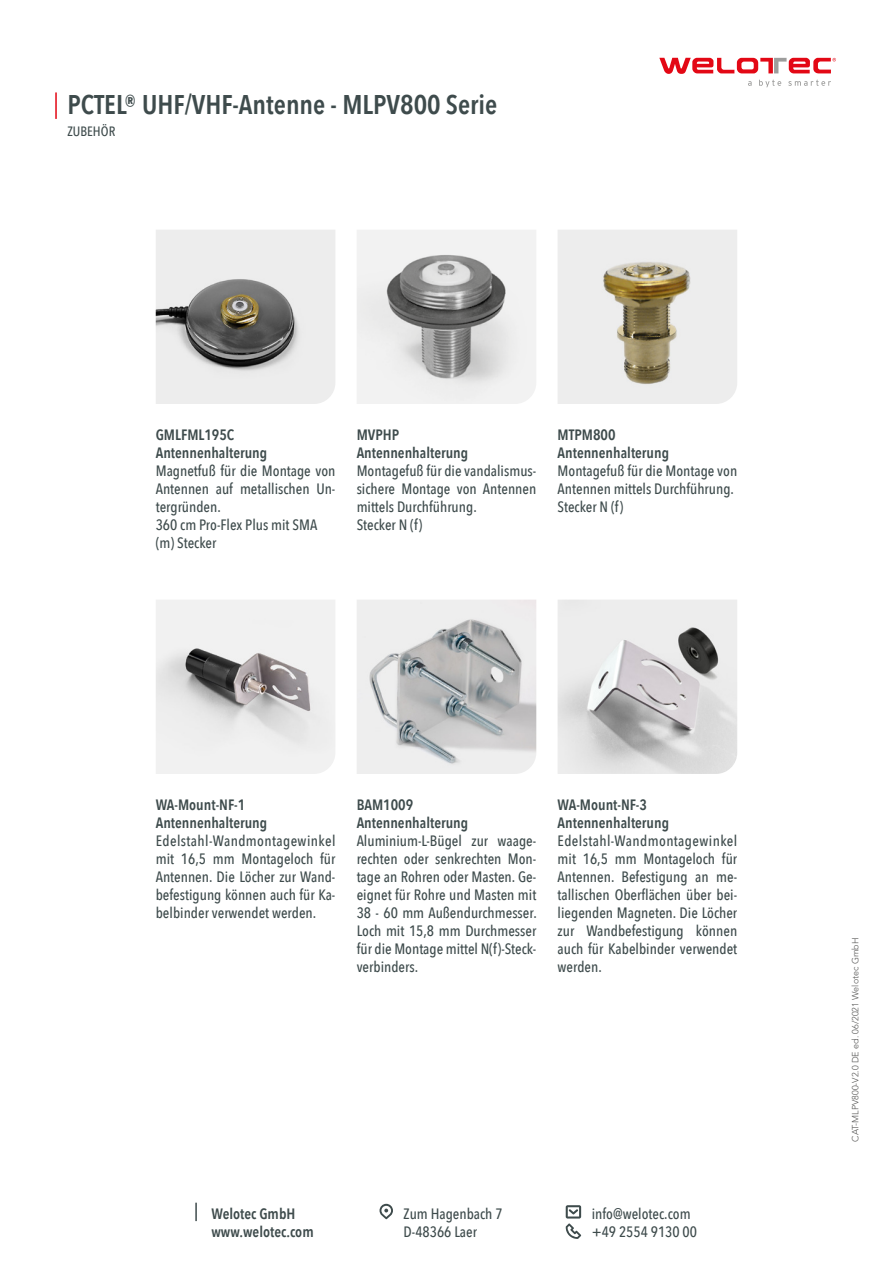
<style>
.page{position:relative;width:893px;height:1263px;background:#fff}
.page>*{position:absolute;margin:0;border:0;box-sizing:border-box;transform-origin:0 0}
.t1{font:600 27px "Avenir Next Condensed";color:#3e4b4c}
.t2{font:500 15px/18px "Avenir Next Condensed";color:#3e4b4c}
.t3{font:600 15px/18px "Avenir Next Condensed";color:#3e4b4c}
.t4{font:500 13.5px "Avenir Next Condensed";color:#3e4b4c}
.t5{font:300 9px "Avenir LT Std";color:#575756}
</style>
<div class="page">
<svg style="left:659px;top:58px;width:177px;height:29px"></svg>
<svg style="left:379px;top:1204px;width:14px;height:15px"></svg>
<svg style="left:566px;top:1205px;width:15px;height:34px"></svg>
<svg style="left:195px;top:1203px;width:2px;height:18px"></svg>
<hr style="left:55px;top:92px;width:2px;height:27px;background:#e30613">
<img style="left:156px;top:230px;width:179px;height:174px">
<img style="left:357px;top:230px;width:179px;height:174px">
<img style="left:558px;top:230px;width:179px;height:174px">
<img style="left:357px;top:600px;width:179px;height:174px">
<img style="left:156px;top:600px;width:179px;height:174px">
<img style="left:558px;top:600px;width:179px;height:174px">
<h1 class="t1" style="left:67px;top:81px;width:431px">PCTEL® UHF/VHF-Antenne - MLPV800 Serie</h1>
<p class="t4" style="left:67px;top:123px;width:49px">ZUBEHÖR</p>
<p class="t3" style="left:156px;top:426px;width:113px">GMLFML195C<br>Antennenhalterung</p>
<p class="t2" style="left:156px;top:462px;width:181px">Magnetfuß für die Montage von<br>Antennen auf metallischen Un&shy;tergründen.<br>360 cm Pro-Flex Plus mit SMA (m) Stecker</p>
<p class="t3" style="left:357px;top:426px;width:113px">MVPHP<br>Antennenhalterung</p>
<p class="t2" style="left:357px;top:462px;width:181px">Montagefuß für die vandalismus&shy;sichere Montage von Antennen mittels Durchführung.<br>Stecker N (f)</p>
<p class="t3" style="left:558px;top:426px;width:113px">MTPM800<br>Antennenhalterung</p>
<p class="t2" style="left:558px;top:462px;width:181px">Montagefuß für die Montage von<br>Antennen mittels Durchführung.<br>Stecker N (f)</p>
<p class="t3" style="left:156px;top:795px;width:113px">WA-Mount-NF-1<br>Antennenhalterung</p>
<p class="t2" style="left:156px;top:832px;width:181px;text-align:justify">Edelstahl-Wandmontagewinkel mit 16,5 mm Montageloch für Antennen. Die Löcher zur Wand&shy;befestigung können auch für Ka&shy;belbinder verwendet werden.</p>
<p class="t3" style="left:357px;top:795px;width:113px">BAM1009<br>Antennenhalterung</p>
<p class="t2" style="left:357px;top:832px;width:182px;text-align:justify">Aluminium-L-Bügel zur waage&shy;rechten oder senkrechten Mon&shy;tage an Rohren oder Masten. Ge&shy;eignet für Rohre und Masten mit 38 - 60 mm Außendurchmesser.<br>Loch mit 15,8 mm Durchmesser für die Montage mittel N(f)-Steck&shy;verbinders.</p>
<p class="t3" style="left:558px;top:795px;width:113px">WA-Mount-NF-3<br>Antennenhalterung</p>
<p class="t2" style="left:558px;top:832px;width:181px;text-align:justify">Edelstahl-Wandmontagewinkel mit 16,5 mm Montageloch für Antennen. Befestigung an me&shy;tallischen Oberflächen über bei&shy;liegenden Magneten. Die Löcher zur Wandbefestigung können auch für Kabelbinder verwendet werden.</p>
<p class="t3" style="left:211px;top:1204px;width:104px">Welotec GmbH www.welotec.com</p>
<p class="t2" style="left:404px;top:1204px;width:100px">Zum Hagenbach 7<br>D-48366 Laer</p>
<p class="t2" style="left:592px;top:1205px;width:107px">info@welotec.com +49 2554 9130 00</p>
<p class="t5" style="left:850px;top:1141px;width:205px;rotate:-90deg">CAT-MLPV800-V2.0 DE ed. 06/2021 Welotec GmbH</p>
</div>
